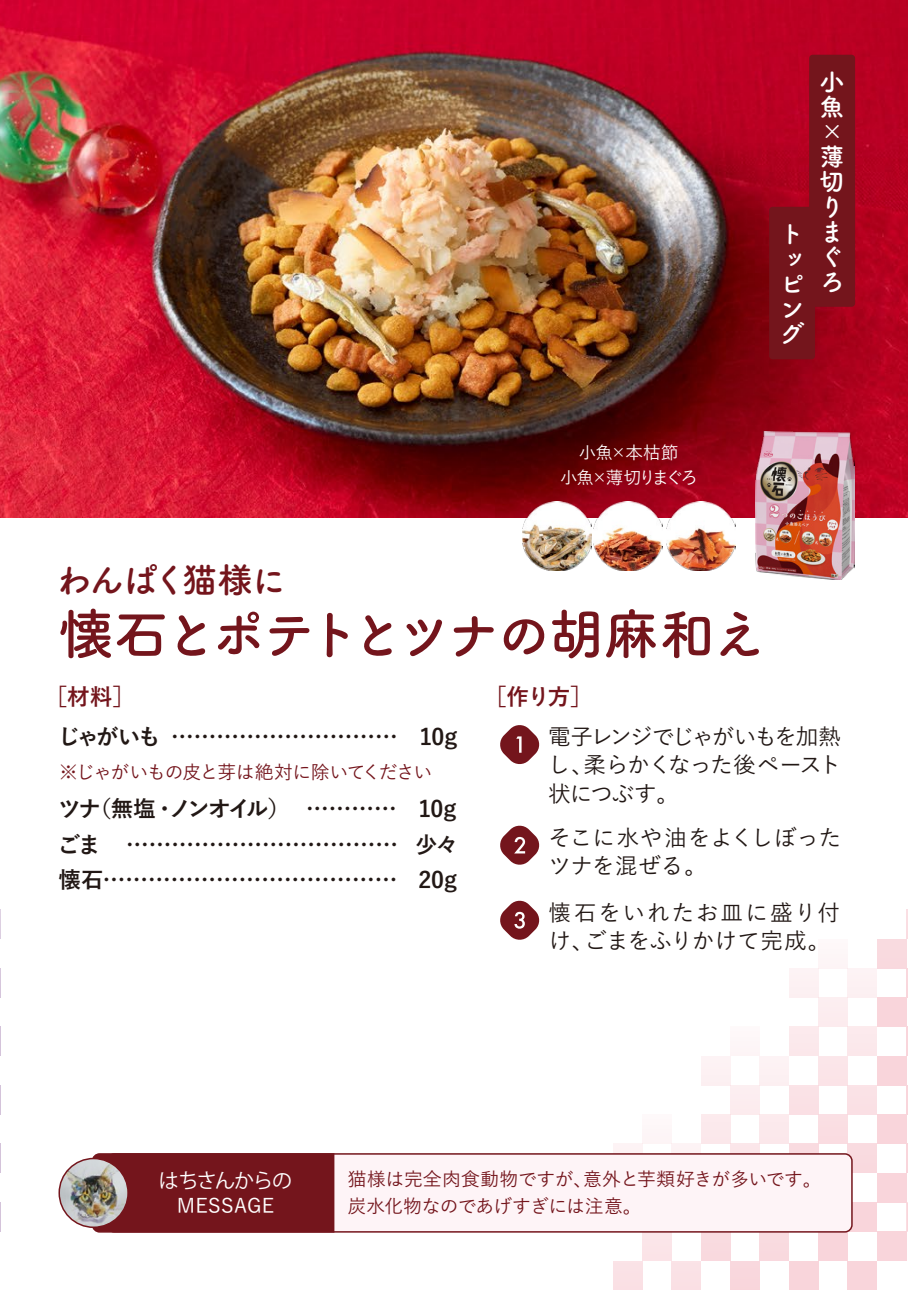
<style>
.page{position:relative;width:908px;height:1290px;background:#fff}
.page>*{position:absolute;margin:0;border:0;box-sizing:border-box;transform-origin:0 0}
.t1{font:700 55px "Tsuku A Rd Gothic";letter-spacing:-.095em;color:#74151c}
.t2{font:700 35px "Tsuku A Rd Gothic";letter-spacing:-.055em;color:#74151c}
.t3{font:700 25px/25px "Tsuku A Rd Gothic";color:#fff;text-align:justify}
.t4{font:700 22.5px/35.5px "Yu Go";letter-spacing:-.075em;color:#221815;text-align:justify}
.t5{font:500 22.5px/28.2px "Yu Go";letter-spacing:-.015em;color:#221815;text-align:justify}
.t6{font:500 22.5px/28.2px "Yu Go";letter-spacing:.055em;color:#221815}
.t7{font:700 22.5px "Yu Go";color:#74151c}
.t8{font:20px "Koz Go Pr 6 N";letter-spacing:-.05em;color:#fff}
.t9{font:500 20px "Yu Go";letter-spacing:.015em;color:#fff}
.t10{font:500 18.75px/27px "Yu Go";letter-spacing:-.025em;color:#74151c}
.t11{font:500 18.75px "Yu Go";letter-spacing:-.05em;color:#74151c}
.t12{font:500 17.5px/25.8px "Yu Go";letter-spacing:-.06em;color:#fff;text-align:center}
</style>
<div class="page">
<img style="left:0;top:0;width:907px;height:517px">
<hr style="left:0;top:1026px;width:1px;height:30px;background:#d4c3da">
<svg style="left:0;top:1085px;width:1px;height:29px"></svg>
<svg style="left:0;top:1202px;width:1px;height:29px"></svg>
<svg style="left:0;top:1144px;width:1px;height:29px"></svg>
<hr style="left:0;top:909px;width:1px;height:30px;background:#d4c3da">
<svg style="left:0;top:968px;width:1px;height:29px"></svg>
<svg style="left:500px;top:725px;width:40px;height:39px"></svg>
<svg style="left:500px;top:825px;width:40px;height:40px"></svg>
<hr style="left:905px;top:1027px;width:2px;height:29px;background:#f9d5db">
<hr style="left:905px;top:1085px;width:2px;height:29px;background:#f9d5db">
<div style="left:876px;top:997px;width:29px;height:30px;background:#f9d5db"></div>
<div style="left:876px;top:1056px;width:29px;height:29px;background:#f9d5db"></div>
<div style="left:876px;top:1114px;width:29px;height:30px;background:#f9d5db"></div>
<svg style="left:905px;top:1202px;width:2px;height:29px"></svg>
<div style="left:876px;top:1173px;width:29px;height:29px;background:#f9d5db"></div>
<div style="left:876px;top:1231px;width:29px;height:30px;background:#f9d5db"></div>
<hr style="left:905px;top:1144px;width:2px;height:29px;background:#f9d5db">
<div style="left:876px;top:939px;width:29px;height:29px;background:#f9d5db"></div>
<hr style="left:905px;top:909px;width:2px;height:30px;background:#f9d5db">
<hr style="left:905px;top:968px;width:2px;height:29px;background:#f9d5db">
<div style="left:817px;top:1231px;width:30px;height:30px;background:#f9d5db"></div>
<div style="left:788px;top:1261px;width:29px;height:29px;background:#f9d5db"></div>
<div style="left:788px;top:968px;width:29px;height:29px;background:#fdf1f3"></div>
<div style="left:788px;top:1027px;width:29px;height:29px;background:#fbe9ec"></div>
<div style="left:847px;top:1202px;width:29px;height:29px;background:#f9d5db"></div>
<div style="left:847px;top:1261px;width:29px;height:29px;background:#f9d5db"></div>
<div style="left:788px;top:1144px;width:29px;height:29px;background:#f9d5db"></div>
<div style="left:788px;top:1085px;width:29px;height:29px;background:#fae1e5"></div>
<div style="left:847px;top:968px;width:29px;height:29px;background:#fdf1f3"></div>
<div style="left:847px;top:1027px;width:29px;height:29px;background:#fbe9ec"></div>
<div style="left:817px;top:939px;width:30px;height:29px;background:#fdf7f8"></div>
<div style="left:817px;top:997px;width:30px;height:30px;background:#fcedef"></div>
<div style="left:817px;top:1056px;width:30px;height:29px;background:#fbe4e8"></div>
<div style="left:847px;top:1144px;width:29px;height:29px;background:#f9d5db"></div>
<div style="left:817px;top:1114px;width:30px;height:30px;background:#fadde2"></div>
<div style="left:847px;top:1085px;width:29px;height:29px;background:#fae1e5"></div>
<div style="left:700px;top:1056px;width:30px;height:29px;background:#fdf1f3"></div>
<div style="left:700px;top:1114px;width:30px;height:30px;background:#fbe9ec"></div>
<div style="left:700px;top:1231px;width:30px;height:30px;background:#f9d5db"></div>
<div style="left:759px;top:1056px;width:29px;height:29px;background:#fdf1f3"></div>
<div style="left:759px;top:1114px;width:29px;height:30px;background:#fbe9ec"></div>
<div style="left:730px;top:1027px;width:29px;height:29px;background:#fdf6f7"></div>
<div style="left:730px;top:1085px;width:29px;height:29px;background:#fcedef"></div>
<div style="left:730px;top:1144px;width:29px;height:29px;background:#fbe6e9"></div>
<div style="left:759px;top:1231px;width:29px;height:30px;background:#f9d5db"></div>
<div style="left:730px;top:1261px;width:29px;height:29px;background:#f9d5db"></div>
<div style="left:613px;top:1144px;width:29px;height:29px;background:#fdf3f4"></div>
<div style="left:613px;top:1261px;width:29px;height:29px;background:#fae1e5"></div>
<div style="left:671px;top:1144px;width:29px;height:29px;background:#fdf3f4"></div>
<div style="left:642px;top:1114px;width:29px;height:30px;background:#fdf6f7"></div>
<div style="left:642px;top:1231px;width:29px;height:30px;background:#fbe4e8"></div>
<div style="left:671px;top:1261px;width:29px;height:29px;background:#fae1e5"></div>
<div style="left:107px;top:1154px;width:744px;height:78px;background:#fef4f7;border-radius:7px"></div>
<div style="left:106px;top:1153px;width:746px;height:79px;border:2px solid #74151c;border-radius:7px"></div>
<div style="left:91px;top:1153px;width:244px;height:80px;background:#74151c"></div>
<img style="left:59px;top:1158px;width:69px;height:69px;border-radius:34px">
<div style="left:58px;top:1158px;width:71px;height:70px;border:2px solid #74151c;border-radius:50%"></div>
<svg style="left:500px;top:900px;width:40px;height:40px"></svg>
<div style="left:808px;top:55px;width:46px;height:252px;background:#74151c;border-radius:4px"></div>
<div style="left:768px;top:207px;width:46px;height:152px;background:#74151c;border-radius:4px"></div>
<img style="left:666px;top:501px;width:69px;height:69px">
<img style="left:593px;top:501px;width:69px;height:69px">
<img style="left:522px;top:501px;width:69px;height:69px">
<img style="left:755px;top:432px;width:98px;height:147px">
<p class="t3" style="left:779px;top:220px;width:26px">トッピング</p>
<p class="t3" style="left:819px;top:68px;width:26px">小魚</p>
<p class="t3" style="left:845px;top:119px;width:26px;rotate:90deg">×</p>
<p class="t3" style="left:819px;top:143px;width:26px">薄切りまぐろ</p>
<h2 class="t2" style="left:56px;top:552px;width:231px">わんぱく猫様に</h2>
<p class="t12" style="left:559px;top:437px;width:139px">小魚×本枯節<br>小魚×薄切りまぐろ</p>
<h1 class="t1" style="left:58px;top:591px;width:709px">懐石とポテトとツナの胡麻和え</h1>
<p class="t7" style="left:45px;top:684px;width:92px">［材料］</p>
<p class="t7" style="left:484px;top:684px;width:110px">［作り方］</p>
<p class="t4" style="left:57px;top:719px;width:401px">じゃがいも ………………………… 10g</p>
<p class="t5" style="left:547px;top:720px;width:295px">電子レンジでじゃがいもを加熱し、柔らかくなった後ペースト状につぶす。</p>
<p class="t5" style="left:548px;top:820px;width:294px">そこに水や油をよくしぼったツナを混ぜる。</p>
<p class="t11" style="left:59px;top:754px;width:374px">※じゃがいもの皮と芽は絶対に除いてください</p>
<p class="t4" style="left:58px;top:792px;width:402px">ツナ（無塩・ノンオイル） ………… 10gごま ……………………………… 少々懐石………………………………… 20g</p>
<p class="t6" style="left:548px;top:895px;width:293px">懐石をいれたお皿に盛り付け、ごまをふりかけて完成。</p>
<p class="t8" style="left:159px;top:1169px;width:135px">はちさんからの</p>
<p class="t9" style="left:177px;top:1187px;width:99px">MESSAGE</p>
<p class="t10" style="left:347px;top:1163px;width:475px">猫様は完全肉食動物ですが、意外と芋類好きが多いです。炭水化物なのであげすぎには注意。</p>
</div>
